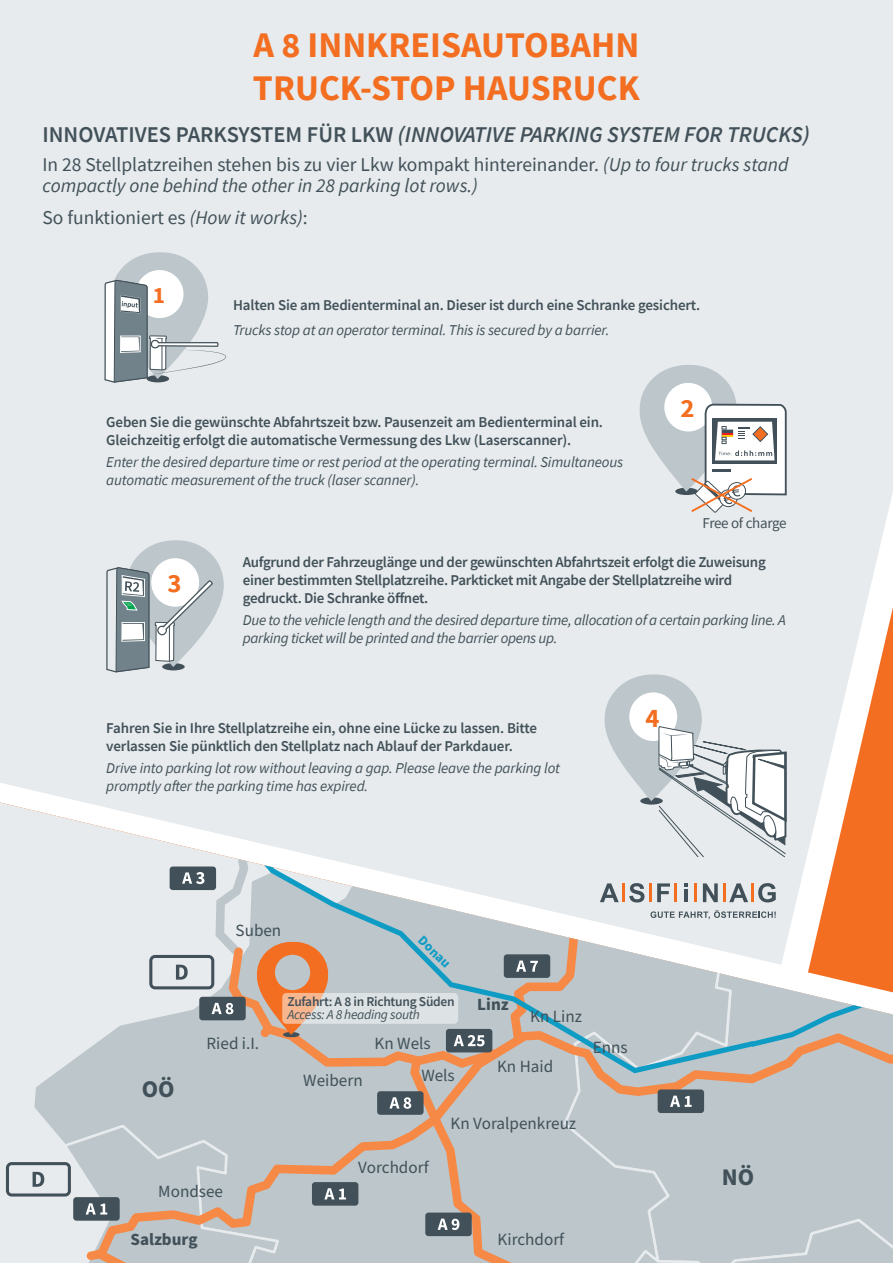
<style>
.page{position:relative;width:893px;height:1263px;background:#e7ebed}
.page>*{position:absolute;margin:0;border:0;box-sizing:border-box;transform-origin:0 0}
.t1{font:700 36px/43.2px "Source Sans Pro";color:#f36e21}
.t2{font:700 26.7px "Source Sans Pro";color:#f36e21}
.t3{font:700 24px "Source Sans Pro";color:#425159}
.t4{font:700 23.25px "Source Sans Pro";color:#f36e21}
.t5{font:italic 600 22.5px "Source Sans Pro";color:#425159}
.t6{font:italic 19.5px/21px "Source Sans Pro";color:#425159}
.t7{font:19.5px "Source Sans Pro";color:#425159}
.t8{font:17.1px "Source Sans Pro";color:#425159}
.t9{font:700 17.1px "Source Sans Pro";color:#425159}
.t10{font:600 15px/18px "Source Sans Pro";letter-spacing:-.01em;color:#425159}
.t11{font:italic 15px/18px "Source Sans Pro";letter-spacing:-.01em;color:#425159}
.t12{font:15px "Source Sans Pro";letter-spacing:-.02em;color:#425159}
.t13{font:700 13.65px "Source Sans Pro";color:#0e9cc5}
.t14{font:600 13.5px "Source Sans Pro";letter-spacing:-.02em;color:#425159}
.t15{font:italic 13.5px "Source Sans Pro";letter-spacing:-.02em;color:#425159}
.s1{font-style:normal}
.s2{font-style:italic}
</style>
<div class="page">
<svg style="left:30px;top:802px;width:56px;height:321px"></svg>
<svg style="left:86px;top:803px;width:807px;height:460px;background:#c3c8c9"></svg>
<svg style="left:145px;top:803px;width:609px;height:270px;fill:#bcc6cb"></svg>
<div style="left:446px;top:1029px;width:46px;height:23px;background:#425159;border-radius:3px"></div>
<svg style="left:454px;top:1035px;width:30px;height:11px"></svg>
<div style="left:593px;top:911px;width:46px;height:24px;background:linear-gradient(to bottom,#e1e6e9,#fff);border-radius:3px"></div>
<div style="left:504px;top:954px;width:46px;height:24px;background:#425159;border-radius:3px"></div>
<svg style="left:516px;top:960px;width:22px;height:12px"></svg>
<div style="left:425px;top:1212px;width:47px;height:24px;background:#425159;border-radius:3px"></div>
<svg style="left:285px;top:1217px;width:608px;height:46px;background:#bbc2c6"></svg>
<div style="left:312px;top:1182px;width:46px;height:24px;background:#425159;border-radius:3px"></div>
<svg style="left:324px;top:1188px;width:22px;height:11px"></svg>
<div style="left:658px;top:1089px;width:46px;height:24px;background:#425159;border-radius:3px"></div>
<svg style="left:670px;top:1095px;width:22px;height:12px"></svg>
<div style="left:199px;top:997px;width:47px;height:23px;background:#425159;border-radius:3px"></div>
<svg style="left:212px;top:1003px;width:21px;height:11px"></svg>
<div style="left:377px;top:1091px;width:47px;height:24px;background:#425159;border-radius:3px"></div>
<svg style="left:389px;top:1097px;width:22px;height:12px"></svg>
<svg style="left:5px;top:1126px;width:272px;height:137px"></svg>
<svg style="left:149px;top:859px;width:99px;height:130px"></svg>
<svg style="left:456px;top:827px;width:65px;height:35px"></svg>
<svg style="left:600px;top:535px;width:293px;height:512px"></svg>
<svg style="left:104px;top:252px;width:122px;height:131px"></svg>
<svg style="left:640px;top:365px;width:147px;height:148px"></svg>
<div style="left:283px;top:1032px;width:17px;height:5px;background:#425159;border-radius:50%"></div>
<svg style="left:257px;top:942px;width:71px;height:93px;background:#da946b"></svg>
<svg style="left:282px;top:993px;width:176px;height:31px;fill:#dde2e4"></svg>
<svg style="left:106px;top:540px;width:118px;height:133px"></svg>
<h1 class="t1" style="left:253px;top:23px;width:388px">A 8 INNKREISAUTOBAHN<br>TRUCK-STOP HAUSRUCK</h1>
<h3 class="t5" style="left:43px;top:119px;width:769px"><span class="s1">INNOVATIVES PARKSYSTEM FÜR LKW</span> (INNOVATIVE PARKING SYSTEM FOR TRUCKS)</h3>
<h3 class="t6" style="left:43px;top:154px;width:748px"><span class="s1">In 28 Stellplatzreihen stehen bis zu vier Lkw kompakt hintereinander.</span> (Up to four trucks stand compactly one behind the other in 28 parking lot rows.)</h3>
<h3 class="t7" style="left:43px;top:205px;width:267px">So funktioniert es <span class="s2">(How it works)</span>:</h3>
<h3 class="t4" style="left:153px;top:279px;width:14px">1</h3>
<p class="t10" style="left:233px;top:295px;width:469px">Halten Sie am Bedienterminal an. Dieser ist durch eine Schranke gesichert.</p>
<p class="t11" style="left:233px;top:321px;width:378px">Trucks stop at an operator terminal. This is secured by a barrier.</p>
<p class="t10" style="left:106px;top:413px;width:498px">Geben Sie die gewünschte Abfahrtszeit bzw. Pausenzeit am Bedienterminal ein.<br>Gleichzeitig erfolgt die automatische Vermessung des Lkw (Laserscanner).</p>
<p class="t11" style="left:106px;top:453px;width:518px">Enter the desired departure time or rest period at the operating terminal. Simultaneous automatic measurement of the truck (laser scanner).</p>
<h2 class="t2" style="left:680px;top:390px;width:16px">2</h2>
<p class="t12" style="left:703px;top:513px;width:86px">Free of charge</p>
<h2 class="t2" style="left:167px;top:565px;width:16px">3</h2>
<p class="t10" style="left:243px;top:552px;width:524px">Aufgrund der Fahrzeuglänge und der gewünschten Abfahrtszeit erfolgt die Zuweisung einer bestimmten Stellplatzreihe. Parkticket mit Angabe der Stellplatzreihe wird gedruckt. Die Schranke öffnet.</p>
<p class="t11" style="left:243px;top:611px;width:544px">Due to the vehicle length and the desired departure time, allocation of a certain parking line. A parking ticket will be printed and the barrier opens up.</p>
<p class="t10" style="left:106px;top:719px;width:432px">Fahren Sie in Ihre Stellplatzreihe ein, ohne eine Lücke zu lassen. Bitte verlassen Sie pünktlich den Stellplatz nach Ablauf der Parkdauer.</p>
<p class="t11" style="left:106px;top:759px;width:455px">Drive into parking lot row without leaving a gap. Please leave the parking lot promptly after the parking time has expired.</p>
<h2 class="t2" style="left:645px;top:700px;width:16px">4</h2>
<h3 class="t3" style="left:142px;top:1073px;width:34px">OÖ</h3>
<p class="t8" style="left:236px;top:919px;width:47px">Suben</p>
<p class="t13" style="left:427px;top:931px;width:41px;rotate:44deg">Donau</p>
<p class="t8" style="left:207px;top:1032px;width:54px">Ried i.I.</p>
<p class="t14" style="left:288px;top:992px;width:169px">Zufahrt: A 8 in Richtung Süden</p>
<p class="t15" style="left:288px;top:1006px;width:134px">Access: A 8 heading south</p>
<p class="t8" style="left:303px;top:1069px;width:61px">Weibern</p>
<p class="t8" style="left:375px;top:1032px;width:58px">Kn Wels</p>
<p class="t8" style="left:421px;top:1063px;width:35px">Wels</p>
<p class="t9" style="left:477px;top:993px;width:33px">Linz</p>
<p class="t8" style="left:530px;top:1005px;width:53px">Kn Linz</p>
<p class="t8" style="left:497px;top:1055px;width:58px">Kn Haid</p>
<p class="t8" style="left:358px;top:1156px;width:72px">Vorchdorf</p>
<p class="t8" style="left:451px;top:1112px;width:127px">Kn Voralpenkreuz</p>
<p class="t8" style="left:158px;top:1180px;width:66px">Mondsee</p>
<p class="t8" style="left:593px;top:1035px;width:36px">Enns</p>
<p class="t9" style="left:130px;top:1227px;width:69px">Salzburg</p>
<p class="t8" style="left:498px;top:1228px;width:68px">Kirchdorf</p>
<h3 class="t3" style="left:722px;top:1160px;width:34px">NÖ</h3>
</div>
